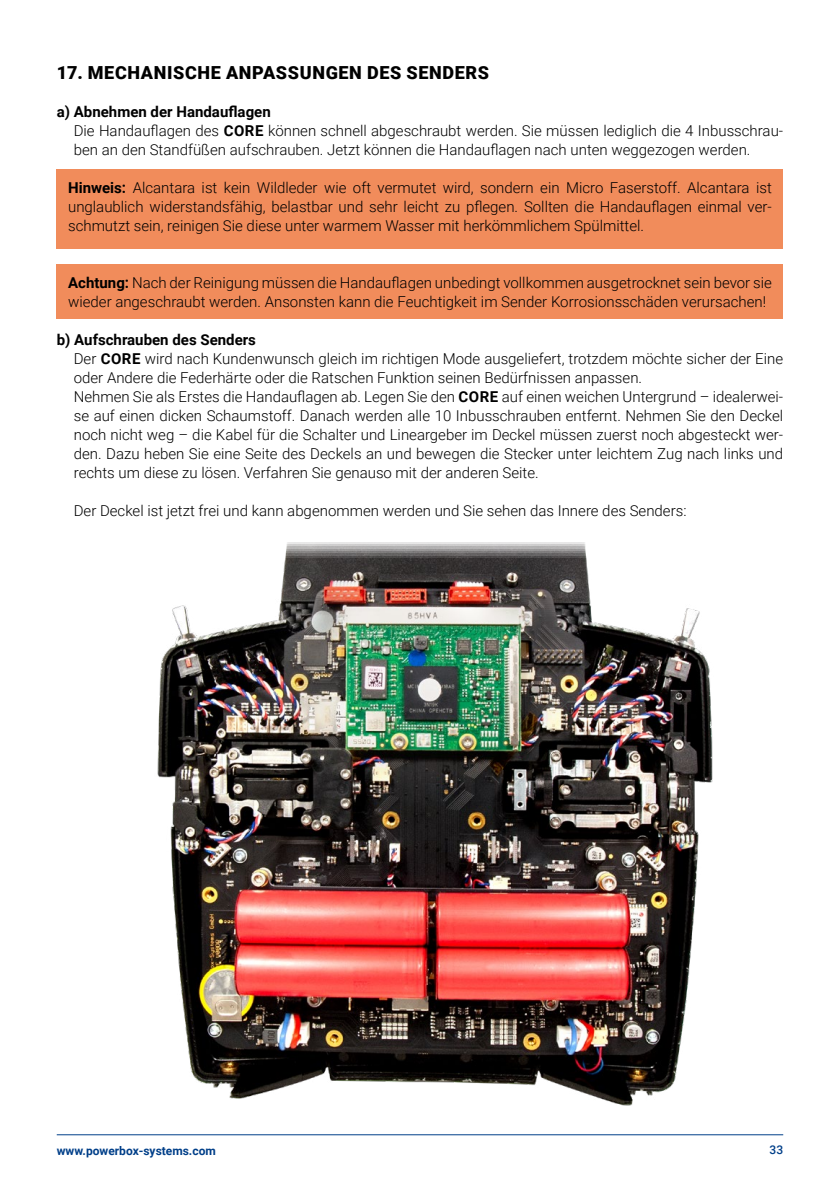
<style>
.page{position:relative;width:840px;height:1191px;background:#fff}
.page>*{position:absolute;margin:0;border:0;box-sizing:border-box;transform-origin:0 0}
.t1{font:900 18px "Roboto";letter-spacing:.035em;color:#000}
.t2{font:300 15px/19px "Roboto";color:#000}
.t3{font:700 12px "Roboto";color:#003f89}
.t4{font:500 12px "Roboto";color:#003f89}
.s1{font-weight:700}
</style>
<div class="page">
<hr style="left:57px;top:1134px;width:725px;height:1px;background:#003f89">
<div style="left:57px;top:265px;width:725px;height:54px;background:#f18c5b"></div>
<div style="left:57px;top:170px;width:725px;height:79px;background:#f18c5b"></div>
<img style="left:157px;top:542px;width:556px;height:564px">
<p class="t1" style="left:57px;top:60px;width:433px">17. MECHANISCHE ANPASSUNGEN DES SENDERS</p>
<p class="t2" style="left:74px;top:101px;width:710px;text-indent:-17px"><span class="s1">a) Abnehmen der Handauflagen<br></span>Die Handauflagen des <span class="s1">CORE</span> können schnell abgeschraubt werden. Sie müssen lediglich die 4 Inbusschrau&shy;ben an den Standfüßen aufschrauben. Jetzt können die Handauflagen nach unten weggezogen werden.</p>
<p class="t2" style="left:68px;top:177px;width:704px;text-align:justify"><span class="s1">Hinweis:</span> Alcantara ist kein Wildleder wie oft vermutet wird, sondern ein Micro Faserstoff. Alcantara ist unglaublich widerstandsfähig, belastbar und sehr leicht zu pflegen. Sollten die Handauflagen einmal ver&shy;schmutzt sein, reinigen Sie diese unter warmem Wasser mit herkömmlichem Spülmittel.</p>
<p class="t2" style="left:68px;top:272px;width:704px"><span class="s1">Achtung:</span> Nach der Reinigung müssen die Handauflagen unbedingt vollkommen ausgetrocknet sein bevor sie wieder angeschraubt werden. Ansonsten kann die Feuchtigkeit im Sender Korrosionsschäden verursachen!</p>
<p class="t2" style="left:74px;top:329px;width:710px;text-indent:-17px"><span class="s1">b) Aufschrauben des Senders<br></span>Der <span class="s1">CORE</span> wird nach Kundenwunsch gleich im richtigen Mode ausgeliefert, trotzdem möchte sicher der Eine oder Andere die Federhärte oder die Ratschen Funktion seinen Bedürfnissen anpassen.<br>Nehmen Sie als Erstes die Handauflagen ab. Legen Sie den <span class="s1">CORE</span> auf einen weichen Untergrund – idealerwei&shy;se auf einen dicken Schaumstoff. Danach werden alle 10 Inbusschrauben entfernt. Nehmen Sie den Deckel noch nicht weg – die Kabel für die Schalter und Lineargeber im Deckel müssen zuerst noch abgesteckt wer&shy;den. Dazu heben Sie eine Seite des Deckels an und bewegen die Stecker unter leichtem Zug nach links und rechts um diese zu lösen. Verfahren Sie genauso mit der anderen Seite.</p>
<p class="t2" style="left:74px;top:500px;width:614px">Der Deckel ist jetzt frei und kann abgenommen werden und Sie sehen das Innere des Senders:</p>
<p class="t3" style="left:57px;top:1141px;width:161px">www.powerbox-systems.com</p>
<p class="t4" style="left:769px;top:1141px;width:15px">33</p>
</div>
